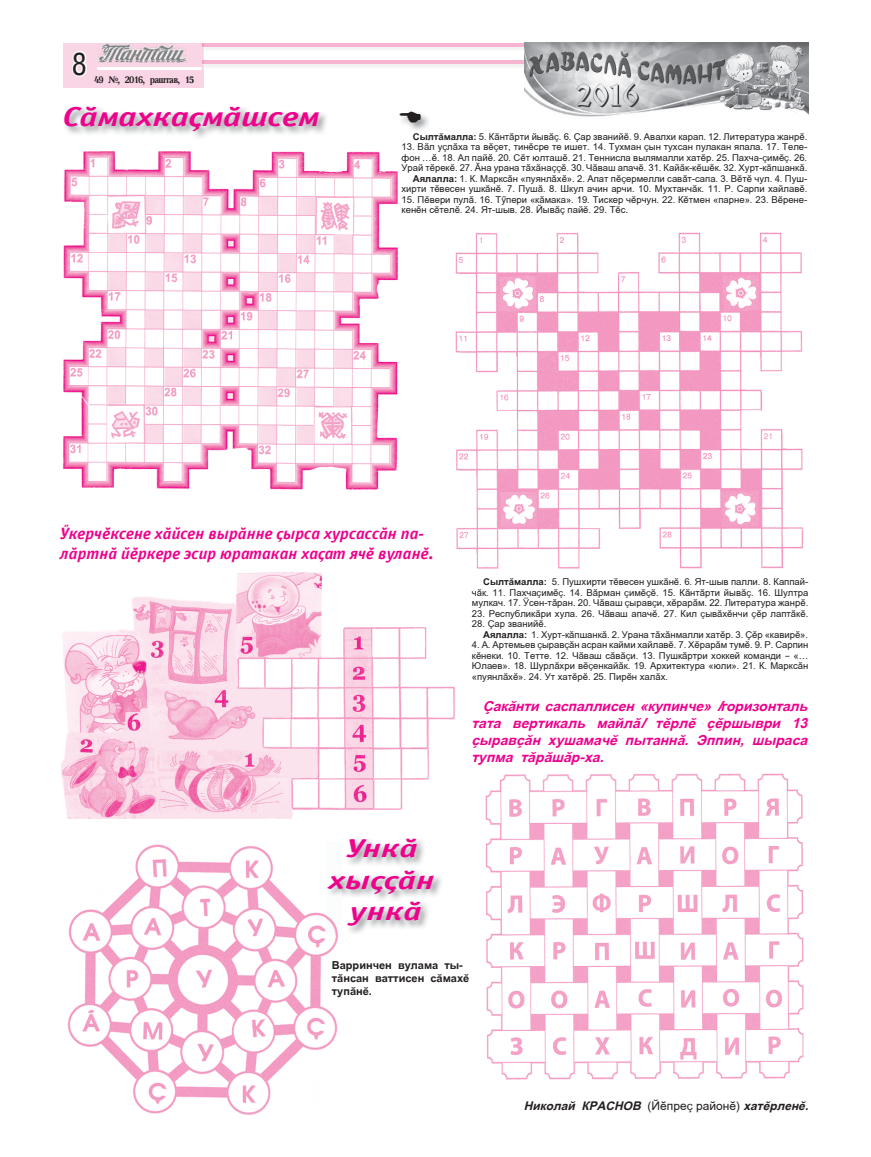
<style>
.page{position:relative;width:871px;height:1157px;background:#fff}
.page>*{position:absolute;margin:0;border:0;box-sizing:border-box;transform-origin:0 0}
.t1{font:30px "AG Letterica Condensed";color:#231f20}
.t2{font:italic 700 27.3px "Officina Chuv";letter-spacing:-.005em;color:#ed028c;scale:1.29 1}
.t3{font:italic 700 26px/31.2px "Officina Chuv";color:#ed028c;text-align:center;scale:1.35 1}
.t4{font:italic 700 16.3px/20px "Officina Chuv";color:#ed028c;scale:1.04 1}
.t5{font:italic 700 14px/17px "Arial Cyr";color:#ed028c;text-align:justify}
.t6{font:italic 700 12px "Arial Cyr";color:#231f20}
.t7{font:700 11px/13px "Arial Cyr";color:#231f20}
.t8{font:11px "Gazetnaja 3 Chu CNP";letter-spacing:-.03em;color:#231f20}
.t9{font:9.5px/10.5px "Arial Cyr";color:#231f20}
.s1{font-weight:700}
.s2{font-weight:400;font-style:normal}
</style>
<div class="page">
<div style="left:63px;top:43px;width:140px;height:45px;background:#fad5e5"></div>
<hr style="left:97px;top:67px;width:104px;height:2px;background:#fff">
<svg style="left:72px;top:51px;width:15px;height:26px"></svg>
<img style="left:99px;top:44px;width:87px;height:19px">
<hr style="left:203px;top:44px;width:406px;height:3px;background:#f7b4d1">
<hr style="left:203px;top:60px;width:406px;height:4px;background:#f7b4d1">
<img style="left:524px;top:42px;width:283px;height:75px">
<img style="left:65px;top:107px;width:261px;height:31px">
<img style="left:403px;top:114px;width:26px;height:16px">
<img style="left:63px;top:151px;width:335px;height:339px">
<img style="left:455px;top:232px;width:348px;height:337px">
<img style="left:67px;top:844px;width:271px;height:271px">
<img style="left:62px;top:572px;width:393px;height:247px">
<img style="left:485px;top:773px;width:319px;height:307px">
<img style="left:341px;top:840px;width:100px;height:93px">
<img style="left:327px;top:844px;width:14px;height:90px">
<svg style="left:401px;top:113px;width:20px;height:9px"></svg>
<h1 class="t1" style="left:72px;top:47px;width:16px">8</h1>
<p class="t8" style="left:94px;top:74px;width:101px">49 №: 2016: раштав: 15</p>
<h2 class="t2" style="left:63px;top:102px;width:200px">Сёмахка=мёшсем</h2>
<p class="t9" style="left:413px;top:131px;width:396px"><span class="s1">Сылтёмалла:</span> 5. Кёнтёрти йывё=. 6. +ар званийъ. 9. Авалхи карап. 12. Литература жанръ.</p>
<p class="t9" style="left:401px;top:142px;width:407px;text-align:right">13. Вёл у=лёха та въ=ет, тинъсре те ишет. 14. Тухман =ын тухсан пулакан япала. 17. Теле&shy;фон …ъ. 18. Ал пайъ. 20. Сът юлташъ. 21. Теннисла вылямалли хатър. 25. Пахча-=имъ=. 26.<br>Урай търекъ. 27. Ёна урана тёхёна==ъ. 30. Чёваш апачъ. 31. Кайёк-къшък. 32. Хурт-кёпшанкё.<br><span class="s1">Аялалла:</span> 1. К. Марксён «пуянлёхъ». 2. Апат пъ=ермелли савёт-сапа. 3. Вътъ чул. 4. Пуш&shy;хирти тъвесен ушкёнъ. 7. Пушё. 8. Шкул ачин арчи. 10. Мухтанчёк. 11. Р. Сарпи хайлавъ.</p>
<p class="t9" style="left:401px;top:194px;width:407px">15. Пъвери пулё. 16. Т(пери «кёмака». 19. Тискер чърчун. 22. Кътмен «парне». 23. Върене&shy;кенън сътелъ. 24. Ят-шыв. 28. Йывё= пайъ. 29. Тъс.</p>
<h3 class="t4" style="left:60px;top:524px;width:360px">/керч.ксене хёйсен вырённе =ырса хурсассён па&shy;лёртнё й.ркере эсир юратакан ха=ат яч. вулан.?</h3>
<h3 class="t3" style="left:329px;top:833px;width:80px">Ункё хы==ён ункё</h3>
<p class="t9" style="left:471px;top:576px;width:338px;text-align:justify;text-indent:11px"><span class="s1">Сылтёмалла:</span> 5. Пушхирти тъвесен ушкёнъ. 6. Ят-шыв палли. 8. Каппай&shy;чёк. 11. Пахча=имъ=. 14. Вёрман =имъ=ъ. 15. Кёнтёрти йывё=. 16. Шултра мулкач. 17. )сен-тёран. 20. Чёваш =ырав=и, хърарём. 22. Литература жанръ.</p>
<p class="t9" style="left:471px;top:608px;width:338px">23. Республикёри хула. 26. Чёваш апачъ. 27. Кил =ывёхънчи =ър лаптёкъ.</p>
<p class="t9" style="left:483px;top:618px;width:326px;text-indent:-11px">28. +ар званийъ.<br><span class="s1">Аялалла:</span> 1. Хурт-кёпшанкё. 2. Урана тёхёнмалли хатър. 3. +ър «кавиръ».</p>
<p class="t9" style="left:471px;top:639px;width:338px;text-align:justify">4. А. Артемьев =ырав=ён асран кайми хайлавъ. 7. Хърарём тумъ. 9. Р. Сарпин кънеки. 10. Тетте. 12. Чёваш сёвё=и. 13. Пушкёртри хоккей команди _ «… Юлаев». 18. Шурлёхри въ=енкайёк. 19. Архитектура «юли». 21. К. Марксён «пуянлёхъ». 24. Ут хатъръ. 25. Пирън халёх.</p>
<h3 class="t5" style="left:471px;top:697px;width:341px;text-indent:11px">+акёнти саспаллисен «купинче» /горизонталь тата вертикаль майлё/ търлъ =ършыври 13 =ырав=ён хушамачъ пытаннё. Эппин, шыраса тупма тёрёшёр-ха.</h3>
<p class="t7" style="left:332px;top:958px;width:139px">Варринчен вулама ты&shy;тёнсан ваттисен сёмахъ тупёнъ.</p>
<p class="t6" style="left:523px;top:1099px;width:289px">Николай КРАСНОВ <span class="s2">ª Й ъ п р е = р а й о н ъ º</span> хатърленъ.</p>
</div>
